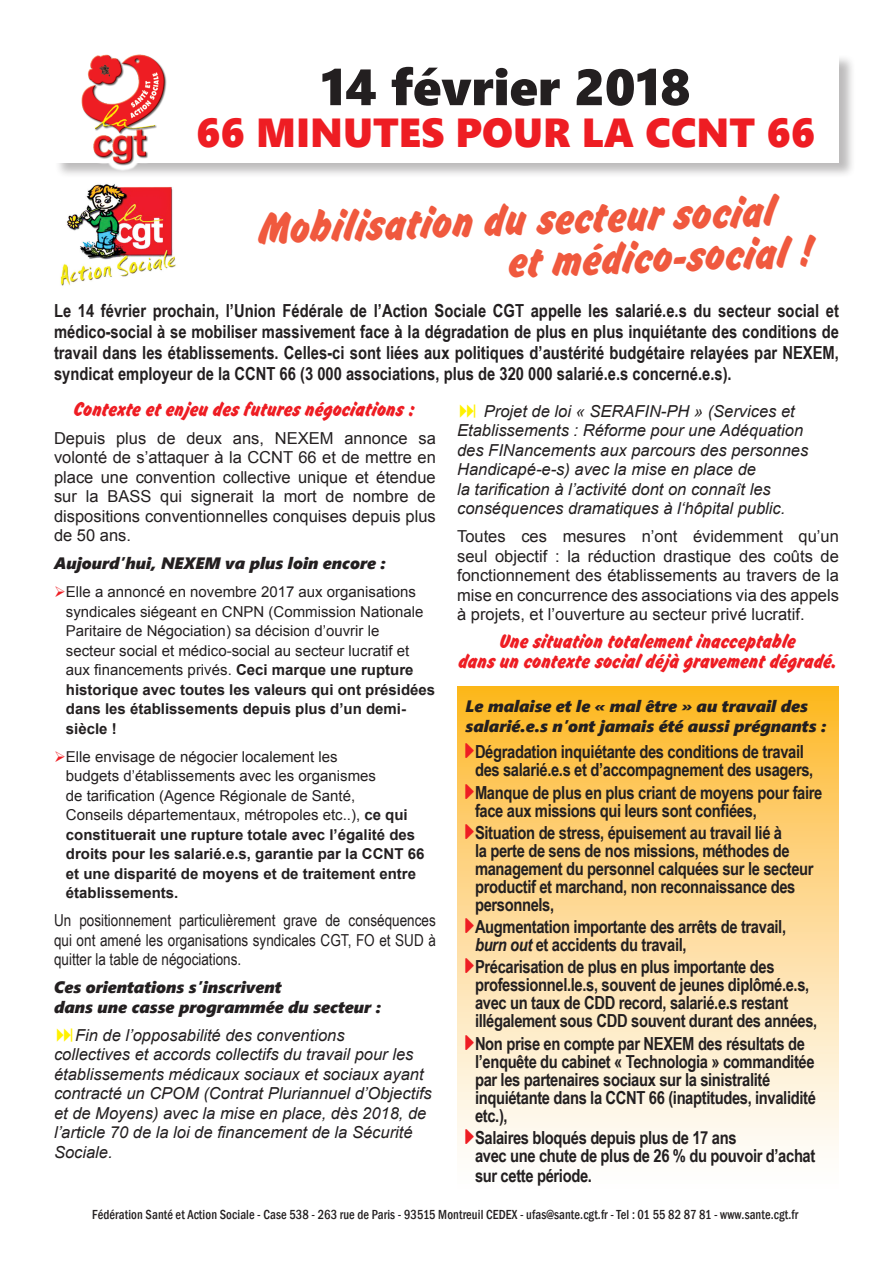
<style>
.page{position:relative;width:893px;height:1263px;background:#fff}
.page>*{position:absolute;margin:0;border:0;box-sizing:border-box;transform-origin:0 0}
.t1{font:51px "Segoe UI Black";color:#231f20}
.t2{font:46.5px/42px "Brush Hand New";color:#f0593e}
.t3{font:40.5px "Segoe UI Black";color:#ee1d23}
.inter{font:21px/19.5px "Brush Hand New";color:#ee1d23;text-align:center}
.chapo{font:700 18px/18px "Arial Narrow";letter-spacing:-.02em;color:#231f20}
.t4{font:italic 16.5px/19.5px "Arial";color:#231f20}
.t5{font:16.5px/19.5px "Arial";color:#231f20;text-align:justify}
.inter-2{font:italic 16.5px/19.5px "Segoe UI Black";color:#231f20}
.t6{font:16.5px/19.5px "Arial Narrow";color:#231f20;text-align:justify}
.t7{font:15px/19.5px "Arial";color:#231f20}
.txt_courant{font:500 condensed 13.5px "Franklin Gothic";letter-spacing:.01em;color:#231f20;scale:.93 1}
.s1{color:#ee1d23}
.s2{font-weight:700}
.s3{font-family:"Arrowstfb";font-weight:400;color:#ee1d23}
.s4{font-style:italic}
</style>
<div class="page">
<div style="left:54px;top:54px;width:802px;height:125px;background:#231f20;opacity:.3"></div>
<div style="left:54px;top:54px;width:785px;height:108px;background:#fff"></div>
<img style="left:60px;top:184px;width:116px;height:102px">
<img style="left:68px;top:54px;width:110px;height:123px">
<svg style="left:457px;top:687px;width:382px;height:463px;background:#fdda94"></svg>
<p class="t1" style="left:320px;top:50px;width:372px">14 février 2018</p>
<p class="t3" style="left:196px;top:103px;width:620px">66 MINUTES POUR LA CCNT 66</p>
<p class="t2" style="left:507px;top:198px;width:308px;text-indent:-249px;rotate:-2deg">Mobilisation du secteur social et médico-social !</p>
<p class="chapo" style="left:54px;top:299px;width:786px;line-height:21px;text-align:justify">Le 14 février prochain, l’Union Fédérale de l’Action Sociale CGT appelle les salarié.e.s du secteur social et médico-social à se mobiliser massivement face à la dégradation de plus en plus inquiétante des conditions de travail dans les établissements. Celles-ci sont liées aux politiques d’austérité budgétaire relayées par NEXEM, syndicat employeur de la CCNT 66 (3 000 associations, plus de 320 000 salarié.e.s concerné.e.s).</p>
<p class="inter" style="left:74px;top:399px;width:344px">Contexte et enjeu des futures négociations :</p>
<p class="t5" style="left:54px;top:428px;width:383px">Depuis plus de deux ans, NEXEM annonce sa volonté de s’attaquer à la CCNT 66 et de mettre en place une convention collective unique et étendue sur la BASS qui signerait la mort de nombre de dispositions conventionnelles conquises depuis plus de 50 ans.</p>
<p class="inter-2" style="left:54px;top:553px;width:333px">Aujourd’hui, NEXEM va plus loin encore :</p>
<p class="t7" style="left:66px;top:582px;width:371px;text-indent:-12px"><span class="s1">➢</span>Elle a annoncé en novembre 2017 aux organisations syndicales siégeant en CNPN (Commission Nationale Paritaire de Négociation) sa décision d’ouvrir le<br>secteur social et médico-social au secteur lucratif et aux financements privés. <span class="s2">Ceci marque une rupture historique avec toutes les valeurs qui ont présidées dans les établissements depuis plus d’un demi&shy;siècle !</span></p>
<p class="t7" style="left:66px;top:747px;width:360px;text-indent:-12px"><span class="s1">➢</span>Elle envisage de négocier localement les<br>budgets d’établissements avec les organismes<br>de tarification (Agence Régionale de Santé,<br>Conseils départementaux, métropoles etc..), <span class="s2">ce qui constituerait une rupture totale avec l’égalité des droits pour les salarié.e.s, garantie par la CCNT 66 et une disparité de moyens et de traitement entre établissements.</span></p>
<p class="t6" style="left:54px;top:910px;width:383px">Un positionnement particulièrement grave de conséquences qui ont amené les organisations syndicales CGT, FO et SUD à quitter la table de négociations.</p>
<p class="inter-2" style="left:54px;top:977px;width:329px">Ces orientations s’inscrivent<br>dans une casse programmée du secteur :</p>
<p class="t4" style="left:54px;top:1025px;width:379px;text-indent:21px">Fin de l’opposabilité des conventions<br>collectives et accords collectifs du travail pour les établissements médicaux sociaux et sociaux ayant contracté un CPOM (Contrat Pluriannuel d’Objectifs et de Moyens) avec la mise en place, dès 2018, de l’article 70 de la loi de financement de la Sécurité Sociale.</p>
<p class="t4" style="left:457px;top:401px;width:353px;text-indent:27px">Projet de loi « SERAFIN-PH » (Services et Etablissements : Réforme pour une Adéquation des FINancements aux parcours des personnes Handicapé-e-s) avec la mise en place de<br>la tarification à l’activité dont on connaît les conséquences dramatiques à l‘hôpital public.</p>
<p class="t5" style="left:457px;top:526px;width:383px">Toutes ces mesures n’ont évidemment qu’un seul objectif : la réduction drastique des coûts de fonctionnement des établissements au travers de la mise en concurrence des associations via des appels à projets, et l’ouverture au secteur privé lucratif.</p>
<p class="inter" style="left:459px;top:631px;width:380px">Une situation totalement inacceptable<br>dans un contexte social déjà gravement dégradé.</p>
<p class="inter-2" style="left:466px;top:696px;width:362px">Le malaise et le « mal être » au travail des salarié.e.s n’ont jamais été aussi prégnants :</p>
<p class="chapo" style="left:466px;top:742px;width:349px;text-align:center"><span class="s3">N</span>Dégradation inquiétante des conditions de travail des salarié.e.s et d’accompagnement des usagers,</p>
<p class="chapo" style="left:475px;top:782px;width:349px;text-indent:-9px"><span class="s3">N</span>Manque de plus en plus criant de moyens pour faire face aux missions qui leurs sont confiées,</p>
<p class="chapo" style="left:475px;top:823px;width:340px;text-indent:-9px"><span class="s3">N</span>Situation de stress, épuisement au travail lié à<br>la perte de sens de nos missions, méthodes de management du personnel calquées sur le secteur productif et marchand, non reconnaissance des personnels,</p>
<p class="chapo" style="left:475px;top:917px;width:313px;text-indent:-9px"><span class="s3">N</span>Augmentation importante des arrêts de travail, <span class="s4">burn out</span> et accidents du travail,</p>
<p class="chapo" style="left:475px;top:957px;width:344px;text-indent:-9px"><span class="s3">N</span>Précarisation de plus en plus importante des professionnel.le.s, souvent de jeunes diplômé.e.s, avec un taux de CDD record, salarié.e.s restant illégalement sous CDD souvent durant des années,</p>
<p class="chapo" style="left:475px;top:1033px;width:342px;text-indent:-9px"><span class="s3">N</span>Non prise en compte par NEXEM des résultats de l’enquête du cabinet « Technologia » commanditée par les partenaires sociaux sur la sinistralité inquiétante dans la CCNT 66 (inaptitudes, invalidité etc.),</p>
<p class="chapo" style="left:475px;top:1127px;width:342px;line-height:18.8px;text-indent:-9px"><span class="s3">N</span>Salaires bloqués depuis plus de 17 ans<br>avec une chute de plus de 26 % du pouvoir d’achat sur cette période.</p>
<p class="txt_courant" style="left:92px;top:1205px;width:761px">Fédération Santé et Action Sociale - Case 538 - 263 rue de Paris - 93515 Montreuil CEDEX - ufas@sante.cgt.fr - Tel : 01 55 82 87 81 - www.sante.cgt.fr</p>
</div>
